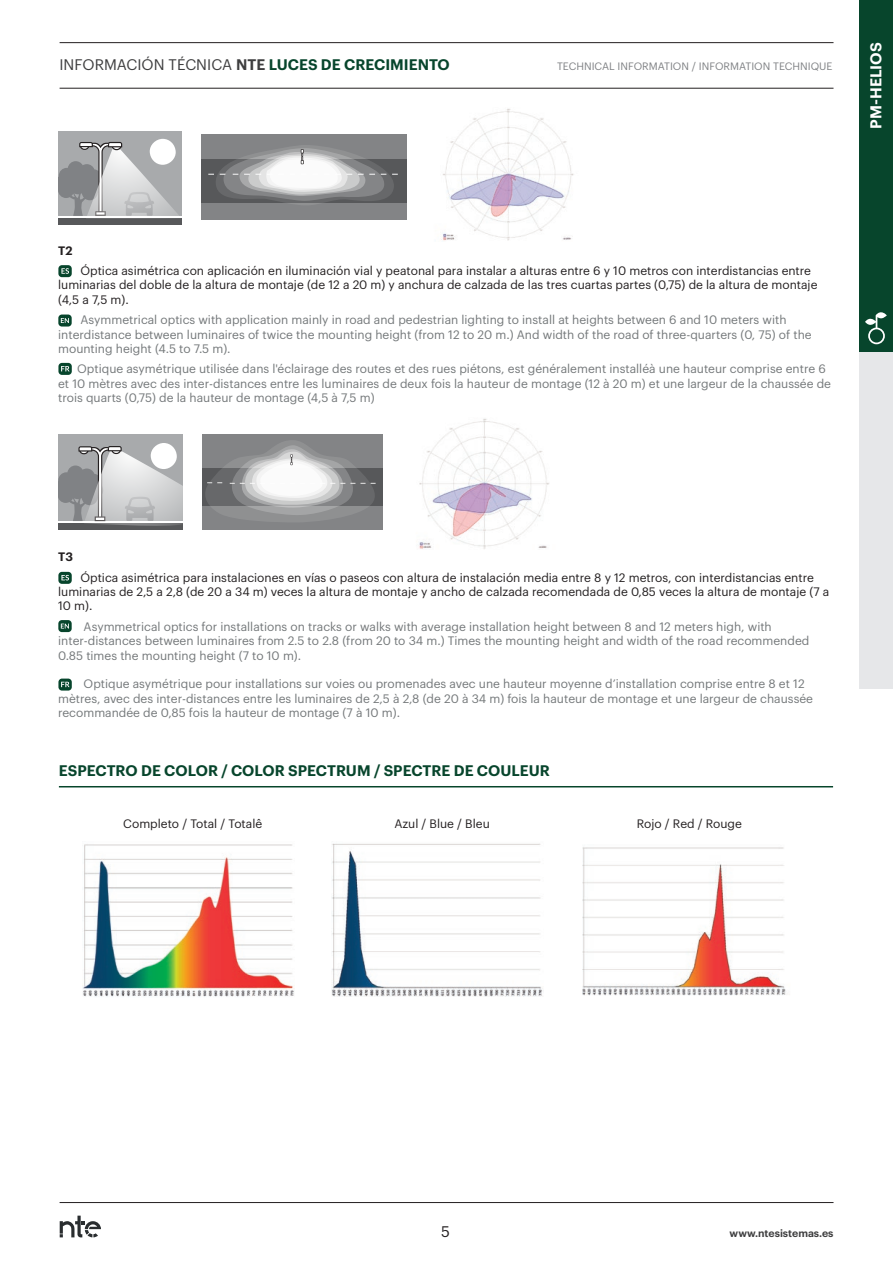
<style>
.page{position:relative;width:893px;height:1263px;background:#fff}
.page>*{position:absolute;margin:0;border:0;box-sizing:border-box;transform-origin:0 0}
.t1{font:600 15.45px "Graphik";color:#fff}
.t2{font:600 15px "Graphik";color:#07452c}
.t3{font:15px "Graphik";color:#3e3e3f}
.t4{font:15px "Graphik";color:#231f20}
.t5{font:12px/14.4px "Graphik";color:#74787a}
.t6{font:12px/14.4px "Graphik";color:#231f20}
.t7{font:600 12px "Graphik";color:#231f20}
.t8{font:10.5px "Graphik";color:#808285}
.t9{font:600 10.5px "Graphik";color:#3e3e3f}
.s1{font-weight:600}
.s2{font-weight:600;color:#07452c}
</style>
<div class="page">
<svg style="left:60px;top:1215px;width:41px;height:22px"></svg>
<hr style="left:60px;top:1202px;width:773px;height:1px;background:#231f20">
<hr style="left:60px;top:42px;width:773px;height:1px;background:#231f20">
<hr style="left:60px;top:88px;width:773px;height:1px;background:#231f20">
<div style="left:859px;top:337px;width:34px;height:352px;background:#e6e7e9"></div>
<div style="left:859px;top:0;width:34px;height:351px;background:#07452c"></div>
<svg style="left:865px;top:312px;width:22px;height:32px"></svg>
<hr style="left:59px;top:786px;width:774px;height:1px;background:#07452b">
<img style="left:331px;top:843px;width:212px;height:153px">
<img style="left:83px;top:844px;width:211px;height:153px">
<img style="left:582px;top:847px;width:204px;height:148px">
<div style="left:58px;top:265px;width:14px;height:12px;background:#07452c;border-radius:4px"></div>
<svg style="left:61px;top:268px;width:8px;height:6px"></svg>
<div style="left:58px;top:363px;width:14px;height:12px;background:#07452c;border-radius:4px"></div>
<svg style="left:61px;top:366px;width:9px;height:5px"></svg>
<div style="left:58px;top:314px;width:14px;height:12px;background:#07452c;border-radius:4px"></div>
<svg style="left:61px;top:318px;width:8px;height:5px"></svg>
<div style="left:201px;top:135px;width:205px;height:85px;background:#838486"></div>
<div style="left:201px;top:159px;width:205px;height:43px;background:#57585a"></div>
<svg style="left:208px;top:145px;width:190px;height:60px"></svg>
<div style="left:59px;top:131px;width:123px;height:85px;background:#a8aaac"></div>
<div style="left:149px;top:139px;width:27px;height:26px;background:#fff;border-radius:50%"></div>
<div style="left:59px;top:218px;width:123px;height:6px;background:#57585a"></div>
<div style="left:58px;top:572px;width:14px;height:12px;background:#07452c;border-radius:4px"></div>
<svg style="left:61px;top:575px;width:8px;height:5px"></svg>
<svg style="left:58px;top:679px;width:14px;height:12px"></svg>
<svg style="left:61px;top:682px;width:9px;height:5px"></svg>
<svg style="left:58px;top:620px;width:14px;height:12px"></svg>
<svg style="left:61px;top:624px;width:8px;height:4px"></svg>
<svg style="left:59px;top:142px;width:120px;height:74px"></svg>
<div style="left:203px;top:434px;width:180px;height:96px;background:#838486"></div>
<div style="left:203px;top:468px;width:180px;height:38px;background:#57585a"></div>
<svg style="left:205px;top:441px;width:171px;height:81px"></svg>
<div style="left:58px;top:435px;width:125px;height:86px;background:#a8aaac"></div>
<div style="left:150px;top:443px;width:27px;height:26px;background:#fff;border-radius:50%"></div>
<svg style="left:58px;top:446px;width:125px;height:83px"></svg>
<img style="left:419px;top:418px;width:130px;height:131px">
<img style="left:441px;top:108px;width:133px;height:133px">
<p class="t3" style="left:60px;top:54px;width:392px">INFORMACIÓN TÉCNICA <span class="s1">NTE</span> <span class="s2">LUCES DE CRECIMIENTO</span></p>
<p class="t8" style="left:557px;top:58px;width:277px">TECHNICAL INFORMATION / INFORMATION TECHNIQUE</p>
<p class="t1" style="left:864px;top:129px;width:88px;rotate:-90deg">PM-HELIOS</p>
<p class="t7" style="left:58px;top:241px;width:16px">T2</p>
<p class="t6" style="left:58px;top:262px;width:761px;text-indent:22px">Óptica asimétrica con aplicación en iluminación vial y peatonal para instalar a alturas entre 6 y 10 metros con interdistancias entre luminarias del doble de la altura de montaje (de 12 a 20 m) y anchura de calzada de las tres cuartas partes (0,75) de la altura de montaje (4,5 a 7,5 m).</p>
<p class="t5" style="left:58px;top:312px;width:755px;text-indent:22px">Asymmetrical optics with application mainly in road and pedestrian lighting to install at heights between 6 and 10 meters with interdistance between luminaires of twice the mounting height (from 12 to 20 m.) And width of the road of three-quarters (0, 75) of the mounting height (4.5 to 7.5 m).</p>
<p class="t5" style="left:58px;top:361px;width:774px;text-indent:19px">Optique asymétrique utilisée dans l'éclairage des routes et des rues piétons, est généralement installéà une hauteur comprise entre 6 et 10 mètres avec des inter-distances entre les luminaires de deux fois la hauteur de montage (12 à 20 m) et une largeur de la chaussée de trois quarts (0,75) de la hauteur de montage (4,5 à 7,5 m)</p>
<p class="t7" style="left:58px;top:548px;width:16px">T3</p>
<p class="t6" style="left:58px;top:569px;width:773px;text-indent:22px">Óptica asimétrica para instalaciones en vías o paseos con altura de instalación media entre 8 y 12 metros, con interdistancias entre luminarias de 2,5 a 2,8 (de 20 a 34 m) veces la altura de montaje y ancho de calzada recomendada de 0,85 veces la altura de montaje (7 a<br>10 m).</p>
<p class="t5" style="left:58px;top:618px;width:753px;text-indent:25px">Asymmetrical optics for installations on tracks or walks with average installation height between 8 and 12 meters high, with inter-distances between luminaires from 2.5 to 2.8 (from 20 to 34 m.) Times the mounting height and width of the road recommended<br>0.85 times the mounting height (7 to 10 m).</p>
<p class="t5" style="left:58px;top:676px;width:756px;text-indent:25px">Optique asymétrique pour installations sur voies ou promenades avec une hauteur moyenne d’installation comprise entre 8 et 12 mètres, avec des inter-distances entre les luminaires de 2,5 à 2,8 (de 20 à 34 m) fois la hauteur de montage et une largeur de chaussée recommandée de 0,85 fois la hauteur de montage (7 à 10 m).</p>
<p class="t2" style="left:59px;top:759px;width:493px">ESPECTRO DE COLOR / COLOR SPECTRUM / SPECTRE DE COULEUR</p>
<p class="t6" style="left:123px;top:815px;width:140px">Completo / Total / Totalê</p>
<p class="t6" style="left:394px;top:815px;width:97px">Azul / Blue / Bleu</p>
<p class="t6" style="left:637px;top:815px;width:107px">Rojo / Red / Rouge</p>
<p class="t4" style="left:441px;top:1220px;width:10px">5</p>
<p class="t9" style="left:730px;top:1225px;width:105px">www.ntesistemas.es</p>
</div>
